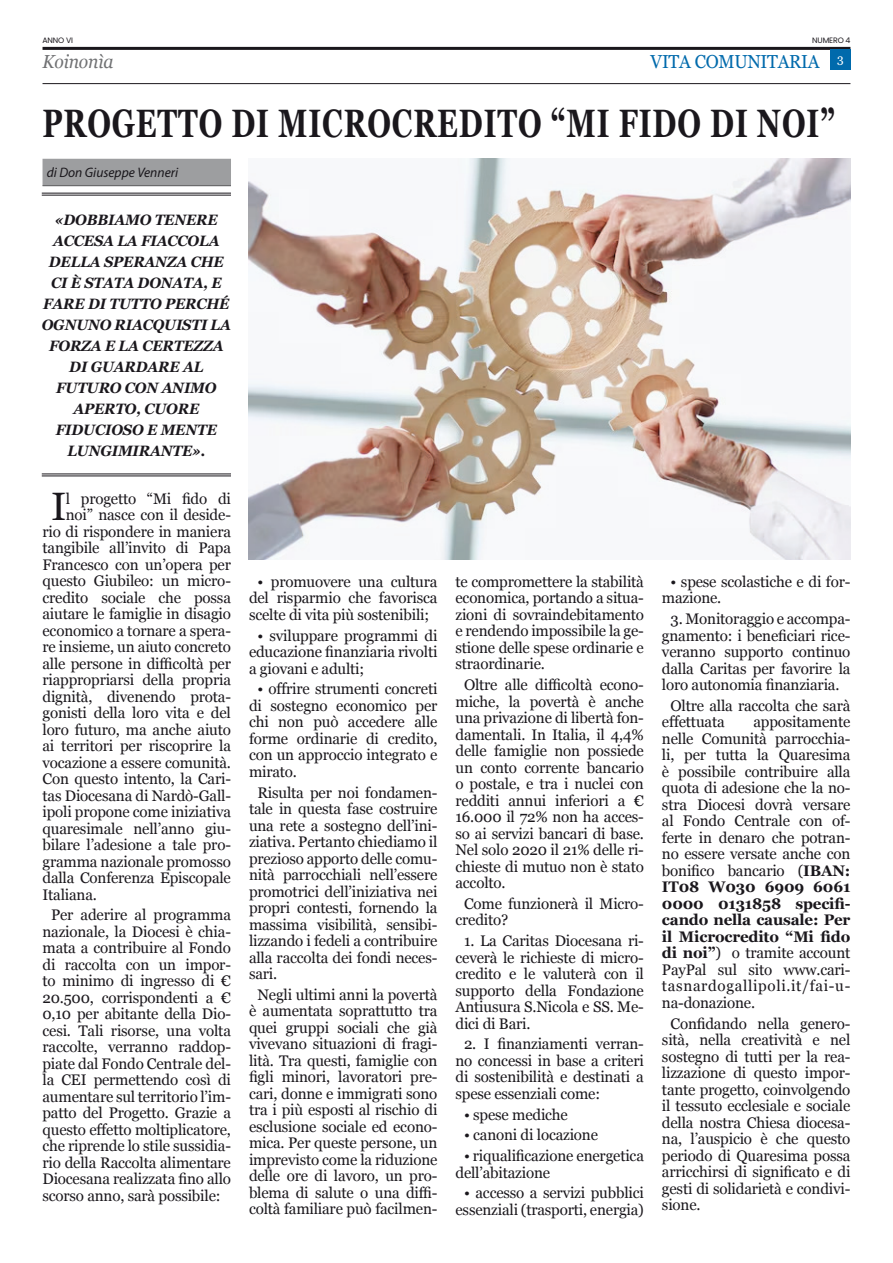
<style>
.page{position:relative;width:893px;height:1263px;background:#fff}
.page>*{position:absolute;margin:0;border:0;box-sizing:border-box;transform-origin:0 0}
.t1{font:700 39.6px "Georgia";letter-spacing:.03em;color:#1a171c;scale:.73 1}
.t2{font:39.6px "Georgia";color:#1a171c}
.t3{font:18.75px "Georgia";letter-spacing:-.015em;color:#006aac;scale:.93 1}
.t4{font:italic 18.75px "Georgia";letter-spacing:-.01em;color:#707173;scale:.93 1}
.t5{font:15.3px/16.5px "Georgia";letter-spacing:-.01em;color:#1a171c;text-align:justify}
.Top{font:italic 700 15px/21px "Georgia";letter-spacing:-.01em;color:#1a171c;text-align:center;scale:.95 1}
.Siganture{font:italic 13.8px "Myriad Pro";color:#1a171c}
.t6{font:12.3px "Georgia";color:#fff}
.t7{font:7.8px "Poppins";letter-spacing:-.02em;color:#1a171c}
.s1{font-weight:700}
</style>
<div class="page">
<div style="left:43px;top:159px;width:188px;height:27px;background:#9d9ea0"></div>
<hr style="left:43px;top:185px;width:188px;height:1px;background:#58585a">
<hr style="left:43px;top:47px;width:807px;height:3px;background:#1a171c">
<hr style="left:43px;top:83px;width:807px;height:1px;background:#1a171c">
<div style="left:830px;top:50px;width:20px;height:20px;background:#006aac"></div>
<img style="left:249px;top:159px;width:601px;height:401px">
<hr style="left:42px;top:193px;width:189px;height:1px;background:#1a171c">
<hr style="left:42px;top:195px;width:189px;height:1px;background:#1a171c">
<hr style="left:42px;top:473px;width:189px;height:1px;background:#1a171c">
<hr style="left:42px;top:475px;width:189px;height:1px;background:#1a171c">
<p class="t7" style="left:43px;top:35px;width:32px">ANNO VI</p>
<p class="t7" style="left:812px;top:35px;width:40px">NUMERO 4</p>
<p class="t4" style="left:43px;top:48px;width:78px">Koinonìa</p>
<p class="t3" style="left:651px;top:48px;width:183px">VITA COMUNITARIA</p>
<p class="t6" style="left:837px;top:50px;width:8px">3</p>
<p class="t1" style="left:43px;top:93px;width:1087px">PROGETTO DI MICROCREDITO “MI FIDO DI NOI”</p>
<p class="Siganture" style="left:47px;top:164px;width:133px">di Don Giuseppe Venneri</p>
<p class="Top" style="left:42px;top:209px;width:201px">«DOBBIAMO TENERE<br>ACCESA LA FIACCOLA<br>DELLA SPERANZA CHE<br>CI È STATA DONATA, E<br>FARE DI TUTTO PERCHÉ<br>OGNUNO RIACQUISTI LA<br>FORZA E LA CERTEZZA<br>DI GUARDARE AL<br>FUTURO CON ANIMO<br>APERTO, CUORE<br>FIDUCIOSO E MENTE<br>LUNGIMIRANTE».</p>
<p class="t2" style="left:51px;top:477px;width:17px">I</p>
<p class="t5" style="left:66px;top:489px;width:167px">l progetto “Mi fido di</p>
<p class="t5" style="left:66px;top:506px;width:167px">noi” nasce con il deside-</p>
<p class="t5" style="left:43px;top:522px;width:190px">rio di rispondere in maniera</p>
<p class="t5" style="left:43px;top:539px;width:190px">tangibile all’invito di Papa</p>
<p class="t5" style="left:43px;top:555px;width:190px">Francesco con un’opera per</p>
<p class="t5" style="left:43px;top:572px;width:190px">questo Giubileo: un micro-</p>
<p class="t5" style="left:43px;top:588px;width:190px">credito sociale che possa</p>
<p class="t5" style="left:43px;top:605px;width:190px">aiutare le famiglie in disagio</p>
<p class="t5" style="left:43px;top:621px;width:190px">economico a tornare a spera-</p>
<p class="t5" style="left:43px;top:638px;width:190px">re insieme, un aiuto concreto</p>
<p class="t5" style="left:43px;top:654px;width:190px">alle persone in difficoltà per</p>
<p class="t5" style="left:43px;top:671px;width:190px">riappropriarsi della propria</p>
<p class="t5" style="left:43px;top:687px;width:190px">dignità, divenendo prota-</p>
<p class="t5" style="left:43px;top:704px;width:190px">gonisti della loro vita e del</p>
<p class="t5" style="left:43px;top:720px;width:190px">loro futuro, ma anche aiuto</p>
<p class="t5" style="left:43px;top:737px;width:190px">ai territori per riscoprire la</p>
<p class="t5" style="left:43px;top:753px;width:190px">vocazione a essere comunità.</p>
<p class="t5" style="left:43px;top:770px;width:190px">Con questo intento, la Cari-</p>
<p class="t5" style="left:43px;top:786px;width:190px">tas Diocesana di Nardò-Gall-</p>
<p class="t5" style="left:43px;top:803px;width:190px">ipoli propone come iniziativa</p>
<p class="t5" style="left:43px;top:819px;width:190px">quaresimale nell’anno giu-</p>
<p class="t5" style="left:43px;top:836px;width:190px">bilare l’adesione a tale pro-</p>
<p class="t5" style="left:43px;top:852px;width:190px">gramma nazionale promosso</p>
<p class="t5" style="left:43px;top:869px;width:190px">dalla Conferenza Episcopale</p>
<p class="t5" style="left:43px;top:885px;width:56px">Italiana.</p>
<p class="t5" style="left:43px;top:906px;width:190px;text-indent:9px">Per aderire al programma nazionale, la Diocesi è chia&shy;mata a contribuire al Fondo di raccolta con un impor&shy;to minimo di ingresso di € 20.500, corrispondenti a € 0,10 per abitante della Dio&shy;cesi. Tali risorse, una volta raccolte, verranno raddop&shy;piate dal Fondo Centrale del&shy;la CEI permettendo così di aumentare sul territorio l’im&shy;patto del Progetto. Grazie a questo effetto moltiplicatore, che riprende lo stile sussidia&shy;rio della Raccolta alimentare Diocesana realizzata fino allo scorso anno, sarà possibile:</p>
<p class="t5" style="left:249px;top:573px;width:190px;text-align:center">• promuovere una cultura del risparmio che favorisca scelte di vita più sostenibili;</p>
<p class="t5" style="left:249px;top:626px;width:190px;text-indent:9px">• sviluppare programmi di educazione finanziaria rivolti a giovani e adulti;</p>
<p class="t5" style="left:249px;top:680px;width:190px;text-indent:9px">• offrire strumenti concreti di sostegno economico per chi non può accedere alle forme ordinarie di credito, con un approccio integrato e mirato.</p>
<p class="t5" style="left:249px;top:783px;width:190px;text-indent:9px">Risulta per noi fondamen&shy;tale in questa fase costruire una rete a sostegno dell’ini&shy;ziativa. Pertanto chiediamo il prezioso apporto delle comu&shy;nità parrocchiali nell’essere promotrici dell’iniziativa nei propri contesti, fornendo la massima visibilità, sensibi&shy;lizzando i fedeli a contribuire alla raccolta dei fondi neces&shy;sari.</p>
<p class="t5" style="left:249px;top:986px;width:190px;text-align:center">Negli ultimi anni la povertà è aumentata soprattutto tra quei gruppi sociali che già vivevano situazioni di fragi&shy;lità. Tra questi, famiglie con figli minori, lavoratori pre&shy;cari, donne e immigrati sono tra i più esposti al rischio di esclusione sociale ed econo&shy;mica. Per queste persone, un imprevisto come la riduzione delle ore di lavoro, un pro&shy;blema di salute o una diffi&shy;coltà familiare può facilmen-</p>
<p class="t5" style="left:455px;top:573px;width:190px">te compromettere la stabilità economica, portando a situa&shy;zioni di sovraindebitamento e rendendo impossibile la ge&shy;stione delle spese ordinarie e straordinarie.</p>
<p class="t5" style="left:455px;top:676px;width:190px;text-indent:9px">Oltre alle difficoltà econo&shy;miche, la povertà è anche una privazione di libertà fon&shy;damentali. In Italia, il 4,4% delle famiglie non possiede un conto corrente bancario o postale, e tra i nuclei con redditi annui inferiori a € 16.000 il 72% non ha acces&shy;so ai servizi bancari di base.<br>Nel solo 2020 il 21% delle ri&shy;chieste di mutuo non è stato accolto.</p>
<p class="t5" style="left:455px;top:895px;width:190px;text-indent:9px">Come funzionerà il Micro&shy;credito?</p>
<p class="t5" style="left:455px;top:932px;width:190px;text-indent:9px">1. La Caritas Diocesana ri&shy;ceverà le richieste di micro&shy;credito e le valuterà con il supporto della Fondazione Antiusura S.Nicola e SS. Me&shy;dici di Bari.</p>
<p class="t5" style="left:455px;top:1035px;width:190px;text-indent:9px">2. I finanziamenti verran&shy;no concessi in base a criteri di sostenibilità e destinati a spese essenziali come:</p>
<p class="t5" style="left:464px;top:1105px;width:105px">• spese mediche</p>
<p class="t5" style="left:464px;top:1126px;width:136px">• canoni di locazione</p>
<p class="t5" style="left:455px;top:1147px;width:190px;text-indent:9px">• riqualificazione energetica dell’abitazione</p>
<p class="t5" style="left:455px;top:1184px;width:190px;text-align:center">• accesso a servizi pubblici essenziali (trasporti, energia)</p>
<p class="t5" style="left:662px;top:573px;width:190px;text-indent:9px">• spese scolastiche e di for&shy;mazione.</p>
<p class="t5" style="left:662px;top:610px;width:190px;text-indent:9px">3. Monitoraggio e accompa&shy;gnamento: i beneficiari rice&shy;veranno supporto continuo dalla Caritas per favorire la loro autonomia finanziaria.</p>
<p class="t5" style="left:662px;top:697px;width:190px;text-indent:9px">Oltre alla raccolta che sarà effettuata</p>
<p class="t5" style="left:662px;top:713px;width:190px;text-indent:91px">appositamente nelle Comunità parrocchia&shy;li, per tutta la Quaresima è possibile contribuire alla quota di adesione che la no&shy;stra Diocesi dovrà versare al Fondo Centrale con of&shy;ferte in denaro che potran&shy;no essere versate anche con bonifico bancario (<span class="s1">IBAN:<br>IT08 W030 6909 6061<br>0000 0131858 specifi&shy;cando nella causale: Per il Microcredito “Mi fido di noi”</span>) o tramite account PayPal sul sito www.cari&shy;tasnardogallipoli.it/fai-u&shy;na-donazione.</p>
<p class="t5" style="left:662px;top:1014px;width:190px;text-indent:9px">Confidando nella genero&shy;sità, nella creatività e nel sostegno di tutti per la rea&shy;lizzazione di questo impor&shy;tante progetto, coinvolgendo il tessuto ecclesiale e sociale della nostra Chiesa diocesa&shy;na, l’auspicio è che questo periodo di Quaresima possa arricchirsi di significato e di gesti di solidarietà e condivi&shy;sione.</p>
</div>
